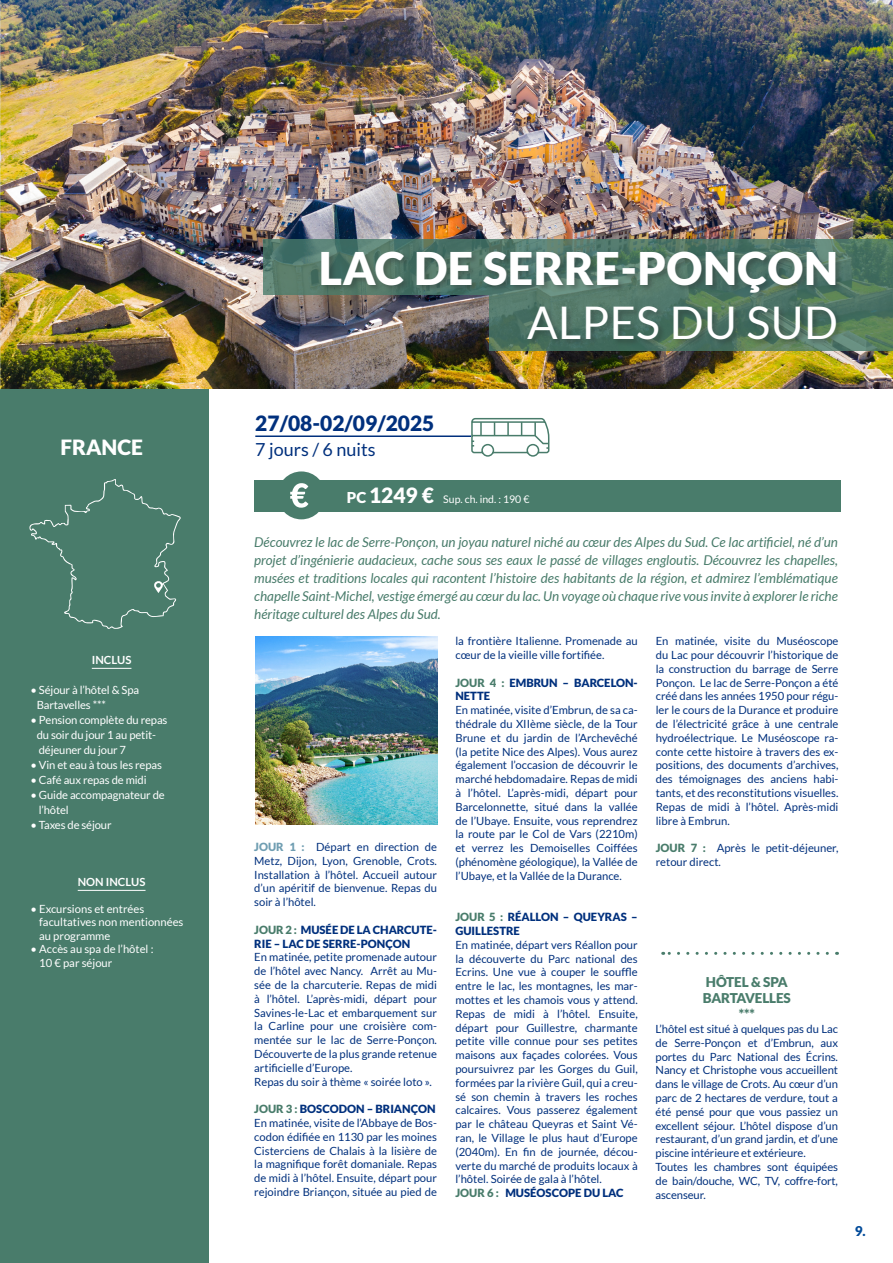
<style>
.page{position:relative;width:893px;height:1263px;background:#fff}
.page>*{position:absolute;margin:0;border:0;box-sizing:border-box;transform-origin:0 0}
.t1{font:900 45px "Lato";letter-spacing:.01em;color:#fff}
.t2{font:45px "Lato";letter-spacing:.01em;color:#fff}
.t3{font:900 21px "Lato";color:#00307d}
.t4{font:900 21px "Lato";color:#fff}
.t5{font:18px "Lato";color:#00307d}
.t6{font:italic 13.5px/18px "Lato";color:#497c6b;text-align:justify}
.t7{font:900 13.5px "Lato";letter-spacing:-.01em;color:#497c6b}
.t8{font:900 13.5px "Lato";color:#004a99}
.t9{font:11.25px/13.8px "Lato";color:#00307d;text-align:justify}
.t10{font:11.25px "Lato";letter-spacing:-.01em;color:#fff}
.t11{font:900 11.25px/13.8px "Lato";color:#00307d}
.t12{font:700 11.25px "Lato";color:#fff}
.t13{font:10.5px "Lato";color:#fff}
.s1{font-weight:900;font-size:15px}
.s2{font-weight:900;font-size:21px}
.s3{font-weight:900;color:#709eb2}
.s4{color:#497c6b}
.s5{font-weight:900;color:#497c6b}
</style>
<div class="page">
<img style="left:0;top:0;width:893px;height:389px">
<div style="left:254px;top:480px;width:587px;height:32px;background:#497c6b"></div>
<div style="left:1px;top:389px;width:208px;height:874px;background:#497c6b"></div>
<svg style="left:264px;top:240px;width:629px;height:55px"></svg>
<svg style="left:489px;top:295px;width:404px;height:55px"></svg>
<hr style="left:92px;top:668px;width:39px;height:1px;background:#fff">
<hr style="left:78px;top:890px;width:68px;height:1px;background:#fff">
<div style="left:277px;top:471px;width:48px;height:48px;background:#497c6b;border-radius:50%"></div>
<svg style="left:290px;top:483px;width:18px;height:25px"></svg>
<div style="left:320px;top:250px;width:523px;height:97px;background:#231f20;opacity:.3"></div>
<img style="left:255px;top:636px;width:182px;height:188px">
<hr style="left:255px;top:435px;width:216px;height:2px;background:#00307d">
<svg style="left:470px;top:417px;width:80px;height:40px"></svg>
<svg style="left:663px;top:952px;width:164px;height:3px"></svg>
<svg style="left:29px;top:479px;width:152px;height:150px"></svg>
<p class="t4" style="left:60px;top:435px;width:84px">FRANCE</p>
<p class="t12" style="left:92px;top:653px;width:41px">INCLUS</p>
<p class="t10" style="left:30px;top:683px;width:110px">• Séjour à l’hôtel &amp; Spa</p>
<p class="t10" style="left:37px;top:698px;width:71px">Bartavelles ***</p>
<p class="t10" style="left:30px;top:713px;width:139px">• Pension complète du repas</p>
<p class="t10" style="left:37px;top:728px;width:121px">du soir du jour 1 au petit-</p>
<p class="t10" style="left:39px;top:743px;width:89px">déjeuner du jour 7</p>
<p class="t10" style="left:30px;top:758px;width:133px">• Vin et eau à tous les repas</p>
<p class="t10" style="left:30px;top:773px;width:118px">• Café aux repas de midi</p>
<p class="t10" style="left:30px;top:788px;width:136px">• Guide accompagnateur de</p>
<p class="t10" style="left:39px;top:803px;width:32px">l’hôtel</p>
<p class="t10" style="left:30px;top:818px;width:83px">• Taxes de séjour</p>
<p class="t12" style="left:78px;top:875px;width:69px">NON INCLUS</p>
<p class="t10" style="left:30px;top:902px;width:115px">• Excursions et entrées</p>
<p class="t10" style="left:39px;top:916px;width:146px">facultatives non mentionnées</p>
<p class="t10" style="left:39px;top:929px;width:73px">au programme</p>
<p class="t10" style="left:30px;top:943px;width:125px">• Accès au spa de l’hôtel :</p>
<p class="t10" style="left:39px;top:956px;width:75px">10 € par séjour</p>
<p class="t1" style="left:319px;top:242px;width:521px">LAC DE SERRE-PONÇON</p>
<p class="t2" style="left:527px;top:298px;width:312px">ALPES DU SUD</p>
<p class="t3" style="left:255px;top:411px;width:181px">27/08-02/09/2025</p>
<p class="t5" style="left:255px;top:440px;width:122px">7 jours / 6 nuits</p>
<p class="t13" style="left:347px;top:494px;width:184px"><span class="s1">PC</span> <span class="s2">1249 €</span> Sup. ch. ind. : 190 €</p>
<p class="t6" style="left:254px;top:533px;width:585px">Découvrez le lac de Serre-Ponçon, un joyau naturel niché au cœur des Alpes du Sud. Ce lac artificiel, né d’un projet d’ingénierie audacieux, cache sous ses eaux le passé de villages engloutis. Découvrez les chapelles, musées et traditions locales qui racontent l’histoire des habitants de la région, et admirez l’emblématique chapelle Saint-Michel, vestige émergé au cœur du lac. Un voyage où chaque rive vous invite à explorer le riche héritage culturel des Alpes du Sud.</p>
<p class="t9" style="left:254px;top:840px;width:184px"><span class="s3">JOUR 1 :</span> Départ en direction de Metz, Dijon, Lyon, Grenoble, Crots.<br>Installation à l’hôtel. Accueil autour d’un apéritif de bienvenue. Repas du soir à l’hôtel.</p>
<p class="t11" style="left:254px;top:922px;width:184px"><span class="s4">JOUR 2 :</span> MUSÉE DE LA CHARCUTE-<br>RIE – LAC DE SERRE-PONÇON</p>
<p class="t9" style="left:254px;top:950px;width:184px">En matinée, petite promenade autour de l’hôtel avec Nancy. Arrêt au Mu&shy;sée de la charcuterie. Repas de midi à l’hôtel. L’après-midi, départ pour Savines-le-Lac et embarquement sur la Carline pour une croisière com&shy;mentée sur le lac de Serre-Ponçon.<br>Découverte de la plus grande retenue artificielle d’Europe.</p>
<p class="t9" style="left:254px;top:1075px;width:179px">Repas du soir à thème « soirée loto ».</p>
<p class="t11" style="left:254px;top:1102px;width:183px"><span class="s4">JOUR 3 :</span> BOSCODON – BRIANÇON</p>
<p class="t9" style="left:254px;top:1116px;width:184px">En matinée, visite de l’Abbaye de Bos&shy;codon édifiée en 1130 par les moines Cisterciens de Chalais à la lisière de la magnifique forêt domaniale. Repas de midi à l’hôtel. Ensuite, départ pour rejoindre Briançon, située au pied de</p>
<p class="t9" style="left:455px;top:634px;width:184px">la frontière Italienne. Promenade au cœur de la vieille ville fortifiée.</p>
<p class="t11" style="left:455px;top:675px;width:184px"><span class="s4">JOUR 4 :</span> EMBRUN – BARCELON-<br>NETTE</p>
<p class="t9" style="left:455px;top:703px;width:184px">En matinée, visite d’Embrun, de sa ca&shy;thédrale du XIIème siècle, de la Tour Brune et du jardin de l’Archevêché (la petite Nice des Alpes). Vous aurez également l’occasion de découvrir le marché hebdomadaire. Repas de midi à l’hôtel. L’après-midi, départ pour Barcelonnette, situé dans la vallée de l’Ubaye. Ensuite, vous reprendrez la route par le Col de Vars (2210m) et verrez les Demoiselles Coiffées (phénomène géologique), la Vallée de l’Ubaye, et la Vallée de la Durance.</p>
<p class="t11" style="left:455px;top:910px;width:184px"><span class="s4">JOUR 5 :</span> RÉALLON – QUEYRAS –<br>GUILLESTRE</p>
<p class="t9" style="left:455px;top:938px;width:184px">En matinée, départ vers Réallon pour la découverte du Parc national des Ecrins. Une vue à couper le souffle entre le lac, les montagnes, les mar&shy;mottes et les chamois vous y attend.<br>Repas de midi à l’hôtel. Ensuite, départ pour Guillestre, charmante petite ville connue pour ses petites maisons aux façades colorées. Vous poursuivrez par les Gorges du Guil, formées par la rivière Guil, qui a creu&shy;sé son chemin à travers les roches calcaires. Vous passerez également par le château Queyras et Saint Vé&shy;ran, le Village le plus haut d’Europe (2040m). En fin de journée, décou&shy;verte du marché de produits locaux à l’hôtel. Soirée de gala à l’hôtel.</p>
<p class="t11" style="left:455px;top:1186px;width:170px"><span class="s4">JOUR 6 :</span> MUSÉOSCOPE DU LAC</p>
<p class="t9" style="left:656px;top:634px;width:184px">En matinée, visite du Muséoscope du Lac pour découvrir l’historique de la construction du barrage de Serre Ponçon. Le lac de Serre-Ponçon a été créé dans les années 1950 pour régu&shy;ler le cours de la Durance et produire de l’électricité grâce à une centrale hydroélectrique. Le Muséoscope ra&shy;conte cette histoire à travers des ex&shy;positions, des documents d’archives, des témoignages des anciens habi&shy;tants, et des reconstitutions visuelles.<br>Repas de midi à l’hôtel. Après-midi libre à Embrun.</p>
<p class="t9" style="left:656px;top:841px;width:184px"><span class="s5">JOUR 7 :</span> Après le petit-déjeuner, retour direct.</p>
<p class="t7" style="left:706px;top:974px;width:83px">HÔTEL &amp; SPA</p>
<p class="t7" style="left:703px;top:990px;width:90px">BARTAVELLES</p>
<p class="t7" style="left:739px;top:1006px;width:17px">***</p>
<p class="t9" style="left:656px;top:1022px;width:184px">L’hôtel est situé à quelques pas du Lac de Serre-Ponçon et d’Embrun, aux portes du Parc National des Écrins.<br>Nancy et Christophe vous accueillent dans le village de Crots. Au cœur d’un parc de 2 hectares de verdure, tout a été pensé pour que vous passiez un excellent séjour. L’hôtel dispose d’un restaurant, d’un grand jardin, et d’une piscine intérieure et extérieure.</p>
<p class="t9" style="left:656px;top:1160px;width:184px">Toutes les chambres sont équipées de bain/douche, WC, TV, coffre-fort, ascenseur.</p>
<p class="t8" style="left:855px;top:1223px;width:13px">9.</p>
</div>
